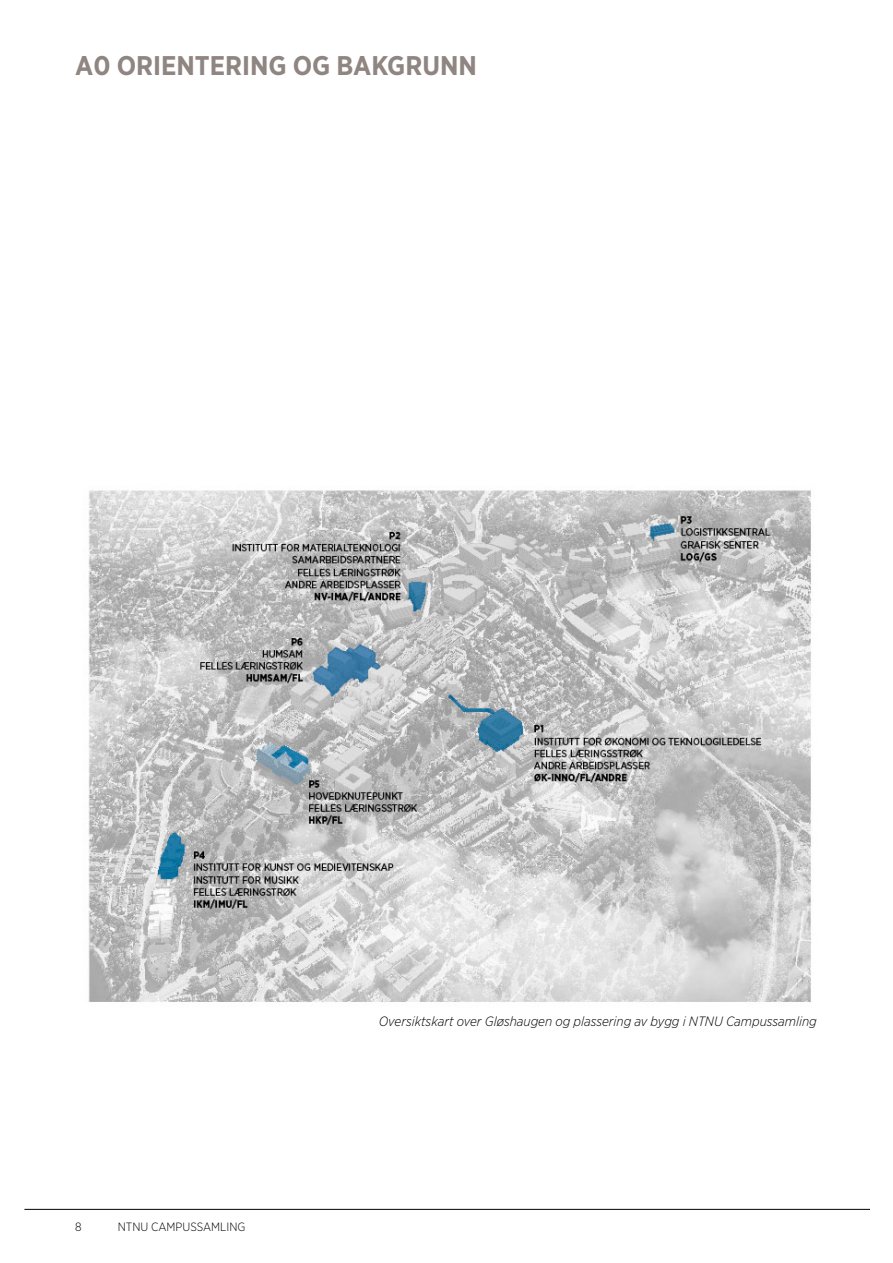
<style>
.page{position:relative;width:893px;height:1263px;background:#fff}
.page>*{position:absolute;margin:0;border:0;box-sizing:border-box;transform-origin:0 0}
.t1{font:700 27px "Gotham Narrow";color:#8f8581}
.t2{font:italic 300 13.5px "Gotham Narrow";color:#000}
.t3{font:300 12px "Gotham Narrow";color:#000}
</style>
<div class="page">
<hr style="left:24px;top:1209px;width:846px;height:1px;background:#000">
<img style="left:88px;top:490px;width:725px;height:513px">
<h1 class="t1" style="left:75px;top:48px;width:77px">A0 ORIENTERING</h1>
<h1 class="t1" style="left:293px;top:48px;width:62px">OG BAKGRUNN</h1>
<p class="t3" style="left:75px;top:1220px;width:8px">8</p>
<p class="t3" style="left:118px;top:1219px;width:129px">NTNU CAMPUSSAMLING</p>
<p class="t2" style="left:379px;top:1013px;width:439px">Oversiktskart over Gløshaugen og plassering av bygg i NTNU Campussamling</p>
</div>
